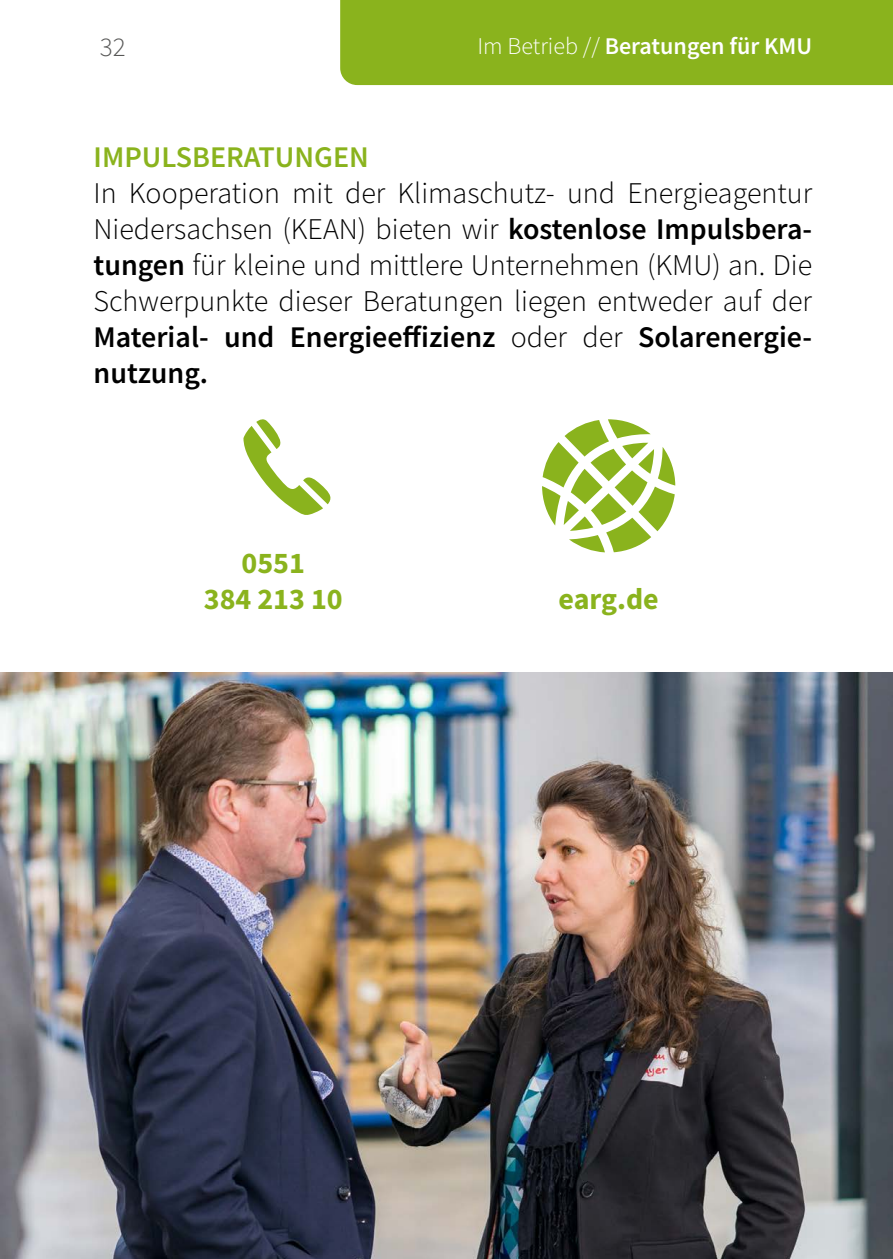
<style>
.page{position:relative;width:893px;height:1259px;background:#fff}
.page>*{position:absolute;margin:0;border:0;box-sizing:border-box;transform-origin:0 0}
.t1{font:300 30px/36px "Source Sans Pro";color:#000;text-align:justify}
.t2{font:700 30px/36px "Source Sans Pro";color:#8ab31d;text-align:center}
.t3{font:600 30px "Source Sans Pro";color:#8ab31d}
.t4{font:300 27px "Source Sans Pro";color:#575756}
.t5{font:600 24px "Source Sans Pro";color:#fff}
.s1{font-weight:300}
.s2{font-weight:600}
</style>
<div class="page">
<div style="left:340px;top:0;width:553px;height:85px;background:#8ab31d"></div>
<svg style="left:542px;top:419px;width:133px;height:133px"></svg>
<svg style="left:243px;top:419px;width:88px;height:96px"></svg>
<img style="left:0;top:672px;width:893px;height:587px">
<p class="t4" style="left:100px;top:31px;width:27px">32</p>
<p class="t5" style="left:478px;top:30px;width:336px"><span class="s1">Im Betrieb //</span> Beratungen für KMU</p>
<p class="t3" style="left:94px;top:137px;width:277px">IMPULSBERATUNGEN</p>
<p class="t1" style="left:94px;top:175px;width:720px">In Kooperation mit der Klimaschutz- und Energieagentur Niedersachsen (KEAN) bieten wir <span class="s2">kostenlose Impulsbera&shy;tungen</span> für kleine und mittlere Unternehmen (KMU) an. Die Schwerpunkte dieser Beratungen liegen entweder auf der <span class="s2">Material- und Energieeffizienz</span> oder der <span class="s2">Solarenergie&shy;nutzung.</span></p>
<p class="t2" style="left:204px;top:545px;width:140px">0551<br>384 213 10</p>
<p class="t2" style="left:559px;top:581px;width:102px">earg.de</p>
</div>
